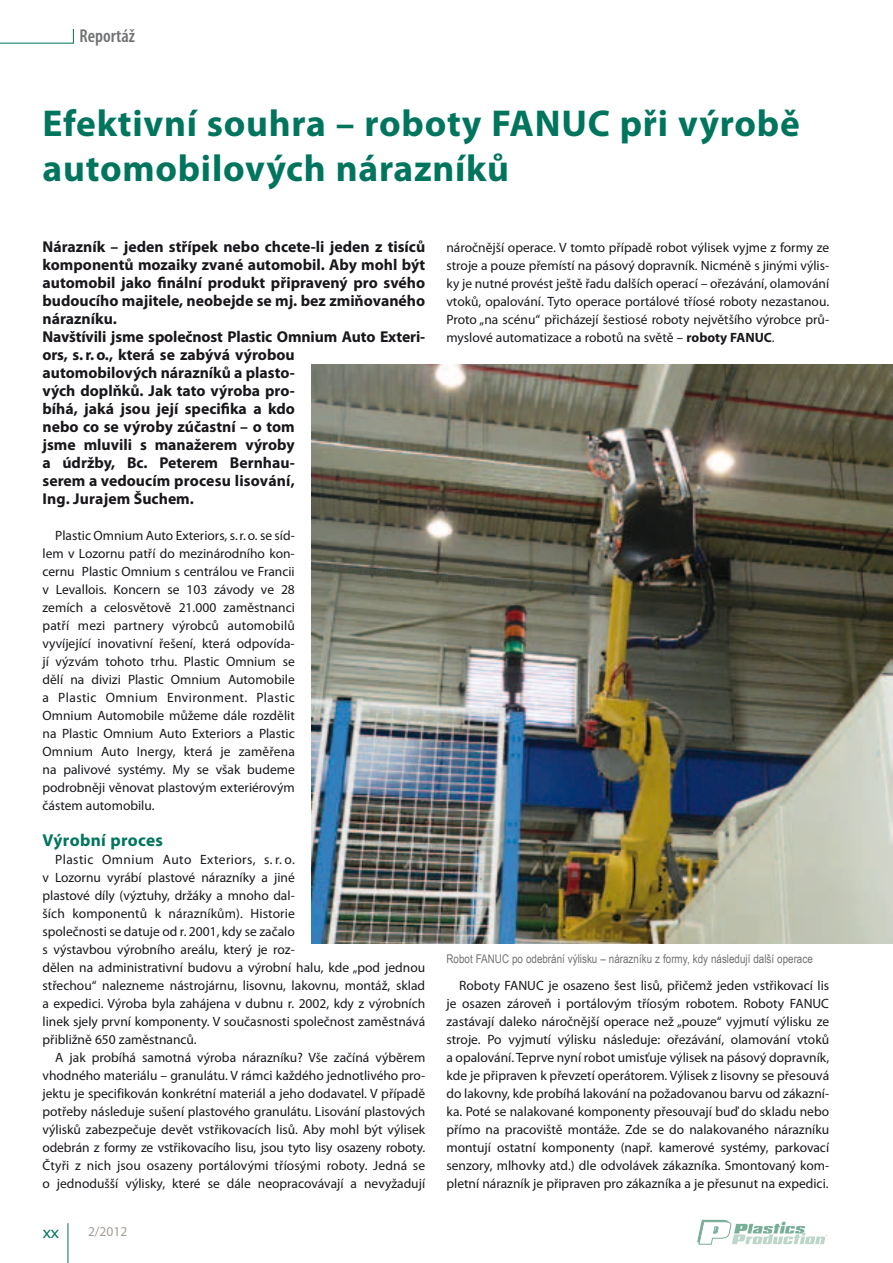
<style>
.page{position:relative;width:893px;height:1263px;background:#fff}
.page>*{position:absolute;margin:0;border:0;box-sizing:border-box;transform-origin:0 0}
.t1{font:700 37.5px/45.2px "Myriad Pro";letter-spacing:.02em;color:#00755d}
.t2{font:600 condensed 18.6px "Myriad Pro";color:#707173}
.t3{font:700 17.25px "Myriad Pro";letter-spacing:.02em;color:#00755d}
.t4{font:700 15.75px/18px "Myriad Pro";color:#1a171c}
.t5{font:15px "Verdana";color:#00755d}
.t6{font:13.5px/18px "Myriad Pro";color:#1a171c;text-align:justify}
.t7{font:13.5px "Myriad Pro";color:#a49c96}
.t8{font:12px "Arial Narrow";color:#707173}
.s1{font-weight:700}
</style>
<div class="page">
<svg style="left:697px;top:1220px;width:130px;height:24px"></svg>
<hr style="left:0;top:43px;width:74px;height:1px;background:#00755c">
<svg style="left:73px;top:29px;width:1px;height:14px"></svg>
<hr style="left:68px;top:1223px;width:1px;height:40px;background:#00755c">
<img style="left:312px;top:364px;width:581px;height:579px">
<h2 class="t2" style="left:79px;top:26px;width:57px">Reportáž</h2>
<h1 class="t1" style="left:43px;top:100px;width:759px">Efektivní souhra – roboty FANUC při výrobě automobilových nárazníků</h1>
<p class="t4" style="left:43px;top:237px;width:384px">Nárazník – jeden střípek nebo chcete-li jeden z tisíců komponentů mozaiky zvané automobil. Aby mohl být automobil jako finální produkt připravený pro svého budoucího majitele, neobejde se mj. bez zmiňovaného nárazníku.<br>Navštívili jsme společnost Plastic Omnium Auto Exteri&shy;ors, s.r.o., která se zabývá výrobou<br>automobilových nárazníků a plasto-<br>vých doplňků. Jak tato výroba pro-<br>bíhá, jaká jsou její specifika a kdo<br>nebo co se výroby zúčastní – o tom<br>jsme mluvili s manažerem výroby<br>a údržby, Bc. Peterem Bernhau-<br>serem a vedoucím procesu lisování,<br>Ing. Jurajem Šuchem.</p>
<p class="t6" style="left:43px;top:526px;width:254px;text-indent:13px">Plastic Omnium Auto Exteriors, s.r.o. se síd&shy;lem v Lozornu patří do mezinárodního kon&shy;cernu Plastic Omnium s centrálou ve Francii v Levallois. Koncern se 103 závody ve 28 zemích a celosvětově 21.000 zaměstnanci patří mezi partnery výrobců automobilů vyvíjející inovativní řešení, která odpovída&shy;jí výzvám tohoto trhu. Plastic Omnium se dělí na divizi Plastic Omnium Automobile a Plastic Omnium Environment. Plastic Omnium Automobile můžeme dále rozdělit na Plastic Omnium Auto Exteriors a Plastic Omnium Auto Inergy, která je zaměřena na palivové systémy. My se však budeme podrobněji věnovat plastovým exteriérovým částem automobilu.</p>
<p class="t3" style="left:43px;top:829px;width:122px">Výrobní proces</p>
<p class="t6" style="left:43px;top:850px;width:384px;text-align:left;text-indent:13px">Plastic Omnium Auto Exteriors, s. r. o.<br>v Lozornu vyrábí plastové nárazníky a jiné<br>plastové díly (výztuhy, držáky a mnoho dal-<br>ších komponentů k nárazníkům). Historie<br>společnosti se datuje od r. 2001, kdy se začalo<br>s výstavbou výrobního areálu, který je roz-<br>dělen na administrativní budovu a výrobní halu, kde „pod jednou střechou“ nalezneme nástrojárnu, lisovnu, lakovnu, montáž, sklad a expedici. Výroba byla zahájena v dubnu r. 2002, kdy z výrobních linek sjely první komponenty. V současnosti společnost zaměstnává přibližně 650 zaměstnanců.</p>
<p class="t6" style="left:43px;top:1048px;width:384px;text-indent:13px">A jak probíhá samotná výroba nárazníku? Vše začíná výběrem vhodného materiálu – granulátu. V rámci každého jednotlivého pro&shy;jektu je specifikován konkrétní materiál a jeho dodavatel. V případě potřeby následuje sušení plastového granulátu. Lisování plastových výlisků zabezpečuje devět vstřikovacích lisů. Aby mohl být výlisek odebrán z formy ze vstřikovacího lisu, jsou tyto lisy osazeny roboty.<br>Čtyři z nich jsou osazeny portálovými tříosými roboty. Jedná se o jednodušší výlisky, které se dále neopracovávají a nevyžadují</p>
<p class="t5" style="left:43px;top:1222px;width:19px">xx</p>
<p class="t7" style="left:88px;top:1223px;width:41px">2/2012</p>
<p class="t6" style="left:446px;top:238px;width:384px">náročnější operace. V tomto případě robot výlisek vyjme z formy ze stroje a pouze přemístí na pásový dopravník. Nicméně s jinými výlis&shy;ky je nutné provést ještě řadu dalších operací – ořezávání, olamování vtoků, opalování. Tyto operace portálové tříosé roboty nezastanou.<br>Proto „na scénu“ přicházejí šestiosé roboty největšího výrobce prů&shy;myslové automatizace a robotů na světě – <span class="s1">roboty FANUC</span>.</p>
<p class="t8" style="left:446px;top:950px;width:368px">Robot FANUC po odebrání výlisku – nárazníku z formy, kdy následují další operace</p>
<p class="t6" style="left:446px;top:976px;width:384px;text-indent:13px">Roboty FANUC je osazeno šest lisů, přičemž jeden vstřikovací lis je osazen zároveň i portálovým tříosým robotem. Roboty FANUC zastávají daleko náročnější operace než „pouze“ vyjmutí výlisku ze stroje. Po vyjmutí výlisku následuje: ořezávání, olamování vtoků a opalování. Teprve nyní robot umisťuje výlisek na pásový dopravník, kde je připraven k převzetí operátorem. Výlisek z lisovny se přesouvá do lakovny, kde probíhá lakování na požadovanou barvu od zákazní&shy;ka. Poté se nalakované komponenty přesouvají buď do skladu nebo přímo na pracoviště montáže. Zde se do nalakovaného nárazníku montují ostatní komponenty (např. kamerové systémy, parkovací senzory, mlhovky atd.) dle odvolávek zákazníka. Smontovaný kom&shy;pletní nárazník je připraven pro zákazníka a je přesunut na expedici.</p>
</div>
